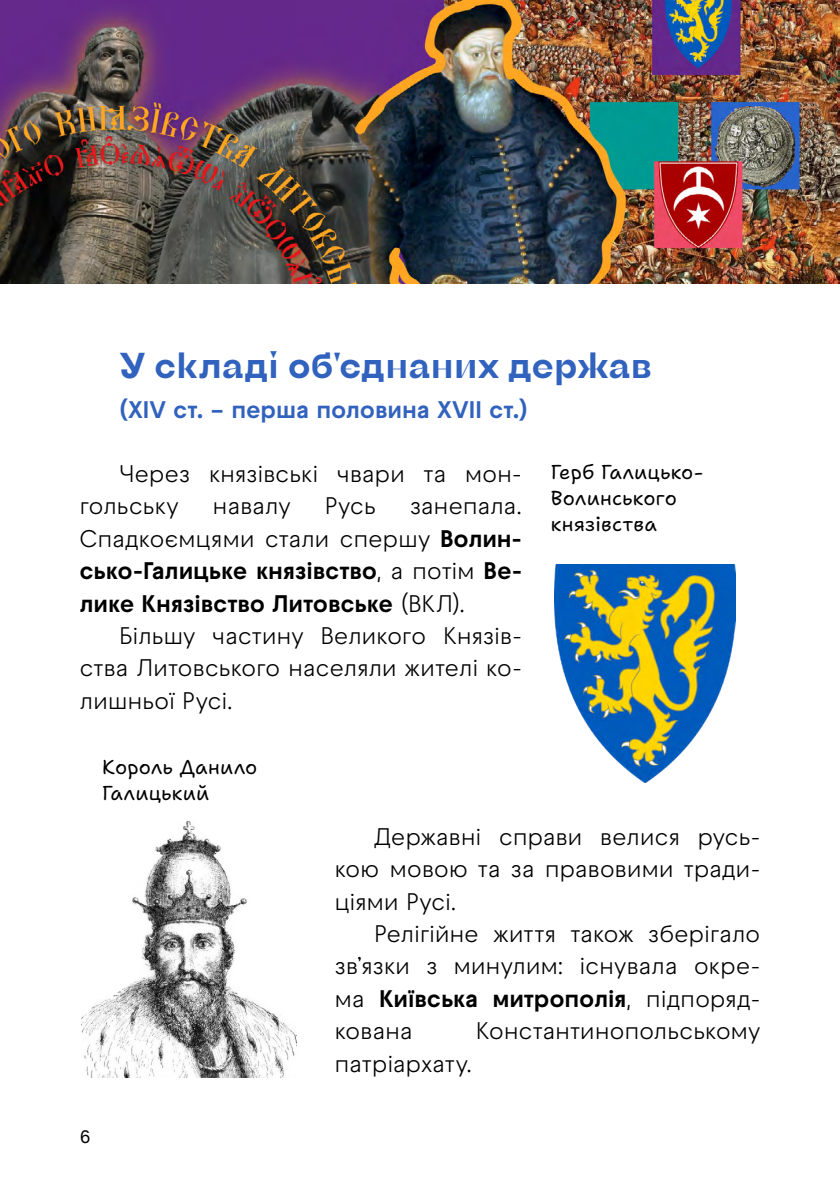
<style>
.page{position:relative;width:840px;height:1191px;background:#fff}
.page>*{position:absolute;margin:0;border:0;box-sizing:border-box;transform-origin:0 0}
.t1{font:36px "Kyiv Type Sans";letter-spacing:.005em;color:#3162be}
.t2{font:24px/32.4px "Raptor V3 Premium";letter-spacing:-.015em;color:#000;text-align:justify}
.t3{font:700 24px/32.4px "Raptor V3 Premium";letter-spacing:-.005em;color:#000;text-align:justify}
.t4{font:700 24px "Raptor V3 Premium";letter-spacing:-.005em;color:#3162be}
.t5{font:20px/26px "Shantell Sans";letter-spacing:.015em;color:#000}
.t6{font:500 18px "Raptor V3 Premium";color:#000}
.s1{font-weight:400}
.s2{font-weight:700}
</style>
<div class="page">
<img style="left:0;top:0;width:839px;height:283px">
<img style="left:81px;top:821px;width:215px;height:256px">
<img style="left:554px;top:564px;width:181px;height:218px">
<h1 class="t1" style="left:119px;top:341px;width:534px">У складі об'єднаних держав</h1>
<p class="t4" style="left:119px;top:392px;width:410px">(XIV ст. – перша половина XVII ст.)</p>
<p class="t2" style="left:79px;top:457px;width:444px;text-indent:40px">Через князівські чвари та мон&shy;гольську</p>
<p class="t2" style="left:212px;top:489px;width:80px">навалу</p>
<p class="t2" style="left:324px;top:489px;width:53px">Русь</p>
<p class="t3" style="left:79px;top:488px;width:444px;text-indent:330px"><span class="s1">занепала.<br>Спадкоємцями стали спершу</span> Волин&shy;сько-Галицьке князівство<span class="s1">, а потім</span> Ве&shy;лике Князівство Литовське <span class="s1">(ВКЛ).</span></p>
<p class="t2" style="left:79px;top:619px;width:444px;text-indent:40px">Більшу частину Великого Князів&shy;ства Литовського населяли жителі ко&shy;лишньої Русі.</p>
<p class="t5" style="left:102px;top:754px;width:157px">Король Данило<br>Галицький</p>
<p class="t5" style="left:550px;top:459px;width:154px">Герб Галицько-<br>Волинського князівства</p>
<p class="t2" style="left:334px;top:820px;width:427px;text-indent:40px">Державні справи велися русь&shy;кою мовою та за правовими тради&shy;ціями Русі.</p>
<p class="t2" style="left:334px;top:917px;width:427px;text-indent:40px">Релігійне життя також зберігало зв’язки з минулим: існувала окре&shy;ма <span class="s2">Київська митрополія</span>, підпоряд&shy;кована</p>
<p class="t2" style="left:475px;top:1014px;width:286px">Константинопольському</p>
<p class="t6" style="left:80px;top:1124px;width:12px">6</p>
<p class="t2" style="left:334px;top:1047px;width:139px">патріархату.</p>
</div>
